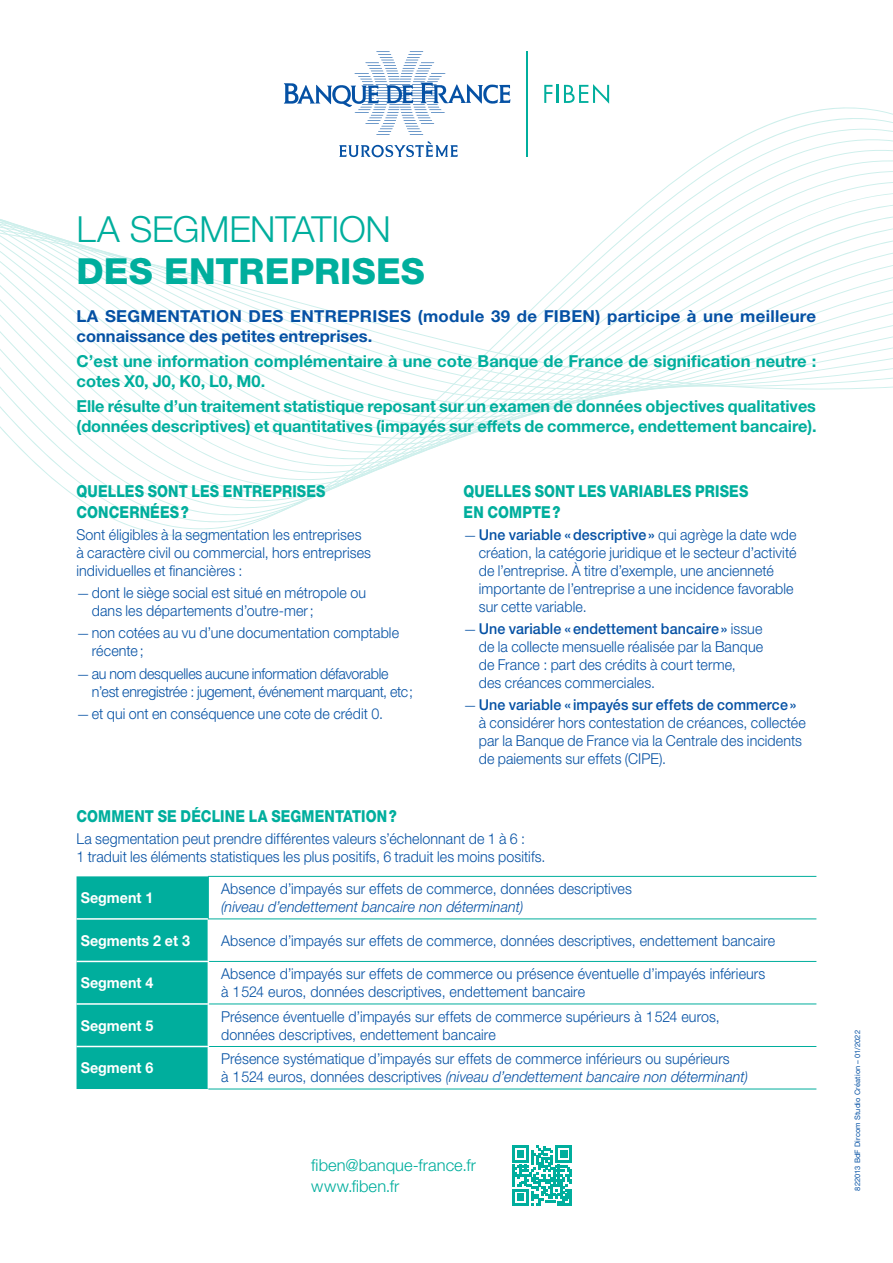
<style>
.page{position:relative;width:893px;height:1263px;background:#fff}
.page>*{position:absolute;margin:0;border:0;box-sizing:border-box;transform-origin:0 0}
.t1{font:300 36px "Helvetica Neue LT Std";letter-spacing:-.005em;color:#00ae9d}
.t2{font:800 36px "Helvetica Neue LT Std";letter-spacing:.005em;color:#00ae9d}
.t3{font:700 16.5px/20.2px "Helvetica Neue LT Std";color:#00ae9d}
.t4{font:800 16.5px/21px "Helvetica Neue LT Std";letter-spacing:.01em;color:#00ae9d;scale:.85 1}
.t5{font:700 16.5px/20.2px "Helvetica Neue LT Std";letter-spacing:.02em;color:#0551a4}
.t6{font:300 16.5px/21px "Helvetica Neue LT Std";letter-spacing:.005em;color:#00ae9d}
.t7{font:300 15px/18px "Helvetica Neue LT Std";letter-spacing:.005em;color:#0551a4;scale:.95 1}
.t8{font:300 15px/18px "Helvetica Neue LT Std";letter-spacing:-.015em;color:#0551a4;scale:.95 1}
.t9{font:700 15px "Helvetica Neue LT Std";color:#fff;scale:.95 1}
.t10{font:italic 300 15px "Helvetica Neue LT Std";letter-spacing:.005em;color:#0551a4;scale:.95 1}
.t11{font:7.5px "Helvetica Neue LT Std";letter-spacing:.02em;color:#0551a4}
.s1{font-size:13.5px}
.s2{font-weight:500}
.s3{font-style:italic}
</style>
<div class="page">
<svg style="left:0;top:96px;width:893px;height:441px"></svg>
<svg style="left:512px;top:1146px;width:60px;height:59px"></svg>
<div style="left:77px;top:876px;width:131px;height:213px;background:#00ae9d"></div>
<svg style="left:209px;top:919px;width:607px;height:170px"></svg>
<hr style="left:77px;top:918px;width:131px;height:2px;background:#fff">
<hr style="left:77px;top:961px;width:132px;height:1px;background:#fff">
<hr style="left:77px;top:1003px;width:132px;height:2px;background:#fff">
<hr style="left:77px;top:1046px;width:132px;height:1px;background:#fff">
<hr style="left:208px;top:877px;width:1px;height:41px;background:#00ae9d">
<hr style="left:208px;top:876px;width:608px;height:1px;background:#00ae9d">
<hr style="left:208px;top:918px;width:608px;height:1px;background:#00ae9d">
<hr style="left:209px;top:961px;width:607px;height:1px;background:#00ae9d">
<hr style="left:209px;top:1003px;width:607px;height:1px;background:#00ae9d">
<hr style="left:209px;top:1046px;width:607px;height:1px;background:#00ae9d">
<hr style="left:208px;top:1089px;width:608px;height:1px;background:#00ae9d">
<svg style="left:284px;top:51px;width:227px;height:84px"></svg>
<svg style="left:339px;top:141px;width:119px;height:16px"></svg>
<hr style="left:526px;top:51px;width:2px;height:106px;background:#00ae9d">
<svg style="left:544px;top:84px;width:65px;height:20px"></svg>
<h1 class="t1" style="left:77px;top:207px;width:316px">LA SEGMENTATION</h1>
<h1 class="t2" style="left:77px;top:249px;width:350px">DES ENTREPRISES</h1>
<p class="t5" style="left:77px;top:306px;width:741px">LA SEGMENTATION DES ENTREPRISES (module 39 de FIBEN) participe à une meilleure connaissance des petites entreprises.</p>
<p class="t3" style="left:77px;top:351px;width:741px">C’est une information complémentaire à une cote Banque de France de signification neutre : cotes X0, J0, K0, L0, M0.</p>
<p class="t3" style="left:77px;top:395px;width:742px">Elle résulte d’un traitement statistique reposant sur un examen de données objectives qualitatives (données descriptives) et quantitatives (impayés sur effets de commerce, endettement bancaire).</p>
<p class="t4" style="left:77px;top:480px;width:294px">QUELLES SONT LES ENTREPRISES<br>CONCERNÉES?</p>
<p class="t7" style="left:77px;top:525px;width:312px">Sont éligibles à la segmentation les entreprises à caractère civil ou commercial, hors entreprises individuelles et financières :</p>
<p class="t7" style="left:92px;top:583px;width:290px;text-indent:-15px"><span class="s1">—</span> dont le siège social est situé en métropole ou dans les départements d’outre-mer;</p>
<p class="t7" style="left:92px;top:624px;width:325px;text-indent:-15px"><span class="s1">—</span> non cotées au vu d’une documentation comptable récente;</p>
<p class="t8" style="left:92px;top:664px;width:340px;text-indent:-15px"><span class="s1">—</span> au nom desquelles aucune information défavorable n’est enregistrée : jugement, événement marquant, etc;</p>
<p class="t7" style="left:77px;top:704px;width:324px"><span class="s1">—</span> et qui ont en conséquence une cote de crédit 0.</p>
<p class="t4" style="left:463px;top:480px;width:337px">QUELLES SONT LES VARIABLES PRISES<br>EN COMPTE?</p>
<p class="t7" style="left:479px;top:525px;width:336px;text-indent:-15px"><span class="s1">—</span> <span class="s2">Une variable «descriptive»</span> qui agrège la date wde création, la catégorie juridique et le secteur d’activité de l’entreprise. À titre d’exemple, une ancienneté importante de l’entreprise a une incidence favorable sur cette variable.</p>
<p class="t7" style="left:479px;top:619px;width:301px;text-indent:-15px"><span class="s1">—</span> <span class="s2">Une variable «endettement bancaire»</span> issue de la collecte mensuelle réalisée par la Banque de France : part des crédits à court terme,<br>des créances commerciales.</p>
<p class="t7" style="left:479px;top:696px;width:346px;text-indent:-15px"><span class="s1">—</span> <span class="s2">Une variable « impayés sur effets de commerce» </span>à considérer hors contestation de créances, collectée par la Banque de France via la Centrale des incidents de paiements sur effets (CIPE).</p>
<p class="t4" style="left:77px;top:805px;width:379px">COMMENT SE DÉCLINE LA SEGMENTATION?</p>
<p class="t7" style="left:77px;top:829px;width:495px">La segmentation peut prendre différentes valeurs s’échelonnant de 1 à 6 :<br>1 traduit les éléments statistiques les plus positifs, 6 traduit les moins positifs.</p>
<p class="t9" style="left:81px;top:888px;width:78px">Segment 1</p>
<p class="t7" style="left:221px;top:879px;width:434px">Absence d’impayés sur effets de commerce, données descriptives</p>
<p class="t10" style="left:221px;top:898px;width:320px">(niveau d’endettement bancaire non déterminant)</p>
<p class="t9" style="left:81px;top:931px;width:117px">Segments 2 et 3</p>
<p class="t7" style="left:221px;top:931px;width:585px">Absence d’impayés sur effets de commerce, données descriptives, endettement bancaire</p>
<p class="t9" style="left:81px;top:973px;width:78px">Segment 4</p>
<p class="t7" style="left:221px;top:964px;width:574px">Absence d’impayés sur effets de commerce ou présence éventuelle d’impayés inférieurs à 1524 euros, données descriptives, endettement bancaire</p>
<p class="t9" style="left:81px;top:1016px;width:78px">Segment 5</p>
<p class="t7" style="left:221px;top:1007px;width:526px">Présence éventuelle d’impayés sur effets de commerce supérieurs à 1524 euros, données descriptives, endettement bancaire</p>
<p class="t9" style="left:81px;top:1058px;width:78px">Segment 6</p>
<p class="t7" style="left:221px;top:1049px;width:556px">Présence systématique d’impayés sur effets de commerce inférieurs ou supérieurs<br>à 1524 euros, données descriptives <span class="s3">(niveau d’endettement bancaire non déterminant)</span></p>
<p class="t6" style="left:311px;top:1154px;width:166px">fiben@banque-france.fr www.fiben.fr</p>
<p class="t11" style="left:853px;top:1191px;width:162px;rotate:-90deg">822013 BdF Dircom Studio Création – 01/2022</p>
</div>
